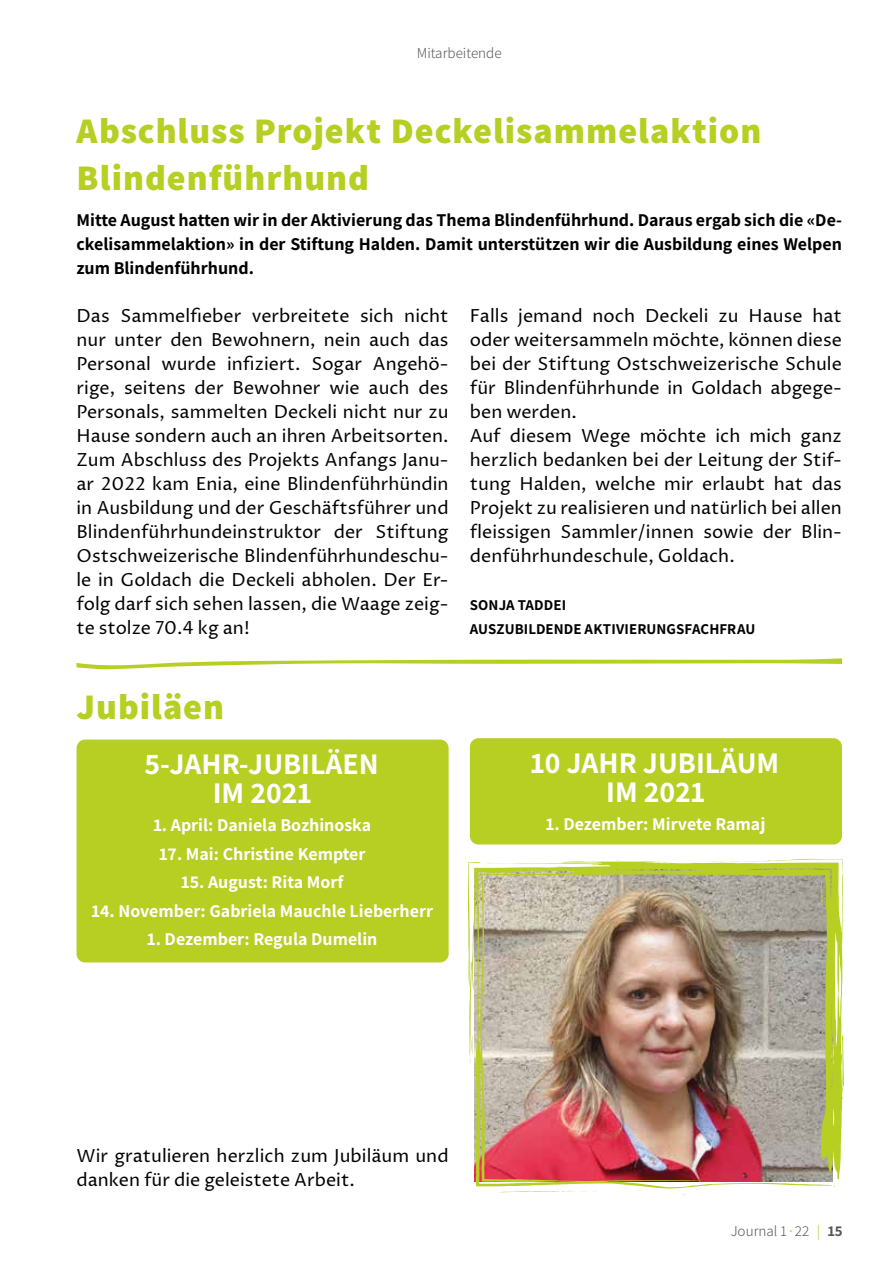
<style>
.page{position:relative;width:893px;height:1263px;background:#fff}
.page>*{position:absolute;margin:0;border:0;box-sizing:border-box;transform-origin:0 0}
.t1{font:800 36px/46.5px "Assistant";letter-spacing:.03em;color:#b7ce23}
.t2{font:700 30px/28.5px "Assistant";color:#fff;text-align:center}
.t3{font:18px/24px "Proza Libre";color:#000}
.t4{font:700 18px/24px "Assistant";color:#000;text-align:justify}
.t5{font:700 18px "Assistant";color:#fff}
.t6{font:700 15px/24px "Assistant";letter-spacing:.005em;color:#000}
.t7{font:300 15px "Assistant";color:#575756}
.s1{font-weight:600;color:#c7d75b}
.s2{color:#b7ce23}
.s3{font-weight:700}
</style>
<div class="page">
<svg style="left:843px;top:1037px;width:1px;height:53px"></svg>
<svg style="left:468px;top:862px;width:4px;height:203px"></svg>
<img style="left:472px;top:859px;width:371px;height:329px">
<svg style="left:711px;top:861px;width:50px;height:1px"></svg>
<svg style="left:501px;top:1191px;width:95px;height:1px"></svg>
<div style="left:77px;top:739px;width:372px;height:223px;background:#b7ce23;border-radius:9px"></div>
<div style="left:470px;top:738px;width:372px;height:106px;background:#b7ce23;border-radius:9px"></div>
<svg style="left:76px;top:658px;width:766px;height:11px"></svg>
<p class="t7" style="left:417px;top:43px;width:87px">Mitarbeitende</p>
<h1 class="t1" style="left:77px;top:106px;width:686px">Abschluss Projekt Deckelisammelaktion<br>Blindenführhund</h1>
<p class="t4" style="left:77px;top:207px;width:767px">Mitte August hatten wir in der Aktivierung das Thema Blindenführhund. Daraus ergab sich die «De&shy;ckelisammelaktion» in der Stiftung Halden. Damit unterstützen wir die Ausbildung eines Welpen zum Blindenführhund.</p>
<p class="t3" style="left:77px;top:304px;width:374px;text-align:justify">Das Sammelfieber verbreitete sich nicht nur unter den Bewohnern, nein auch das Personal wurde infiziert. Sogar Angehö&shy;rige, seitens der Bewohner wie auch des Personals, sammelten Deckeli nicht nur zu Hause sondern auch an ihren Arbeitsorten.<br>Zum Abschluss des Projekts Anfangs Janu&shy;ar 2022 kam Enia, eine Blindenführhündin in Ausbildung und der Geschäftsführer und Blindenführhundeinstruktor der Stiftung Ostschweizerische Blindenführhundeschu&shy;le in Goldach die Deckeli abholen. Der Er&shy;folg darf sich sehen lassen, die Waage zeig&shy;te stolze 70.4 kg an!</p>
<p class="t3" style="left:470px;top:304px;width:374px">Falls jemand noch Deckeli zu Hause hat oder weitersammeln möchte, können diese bei der Stiftung Ostschweizerische Schule für Blindenführhunde in Goldach abgege&shy;ben werden.<br>Auf diesem Wege möchte ich mich ganz herzlich bedanken bei der Leitung der Stif&shy;tung Halden, welche mir erlaubt hat das Projekt zu realisieren und natürlich bei allen fleissigen Sammler/innen sowie der Blin&shy;denführhundeschule, Goldach.</p>
<p class="t6" style="left:470px;top:593px;width:287px">SONJA TADDEI<br>AUSZUBILDENDE AKTIVIERUNGSFACHFRAU</p>
<h1 class="t1" style="left:77px;top:682px;width:149px">Jubiläen</h1>
<h2 class="t2" style="left:144px;top:749px;width:236px">5-JAHR-JUBILÄEN<br>IM 2021</h2>
<p class="t5" style="left:153px;top:813px;width:219px">1. April: Daniela Bozhinoska</p>
<p class="t5" style="left:159px;top:841px;width:208px">17. Mai: Christine Kempter</p>
<p class="t5" style="left:181px;top:870px;width:164px">15. August: Rita Morf</p>
<p class="t5" style="left:92px;top:898px;width:343px">14. November: Gabriela Mauchle Lieberherr</p>
<p class="t5" style="left:147px;top:927px;width:232px">1. Dezember: Regula Dumelin</p>
<p class="t3" style="left:77px;top:1144px;width:374px">Wir gratulieren herzlich zum Jubiläum und danken für die geleistete Arbeit.</p>
<h2 class="t2" style="left:530px;top:747px;width:250px">10 JAHR JUBILÄUM<br>IM 2021</h2>
<p class="t5" style="left:546px;top:812px;width:221px">1. Dezember: Mirvete Ramaj</p>
<p class="t7" style="left:731px;top:1220px;width:114px">Journal 1 <span class="s1">·</span> 22 <span class="s2">|</span> <span class="s3">15</span></p>
</div>
